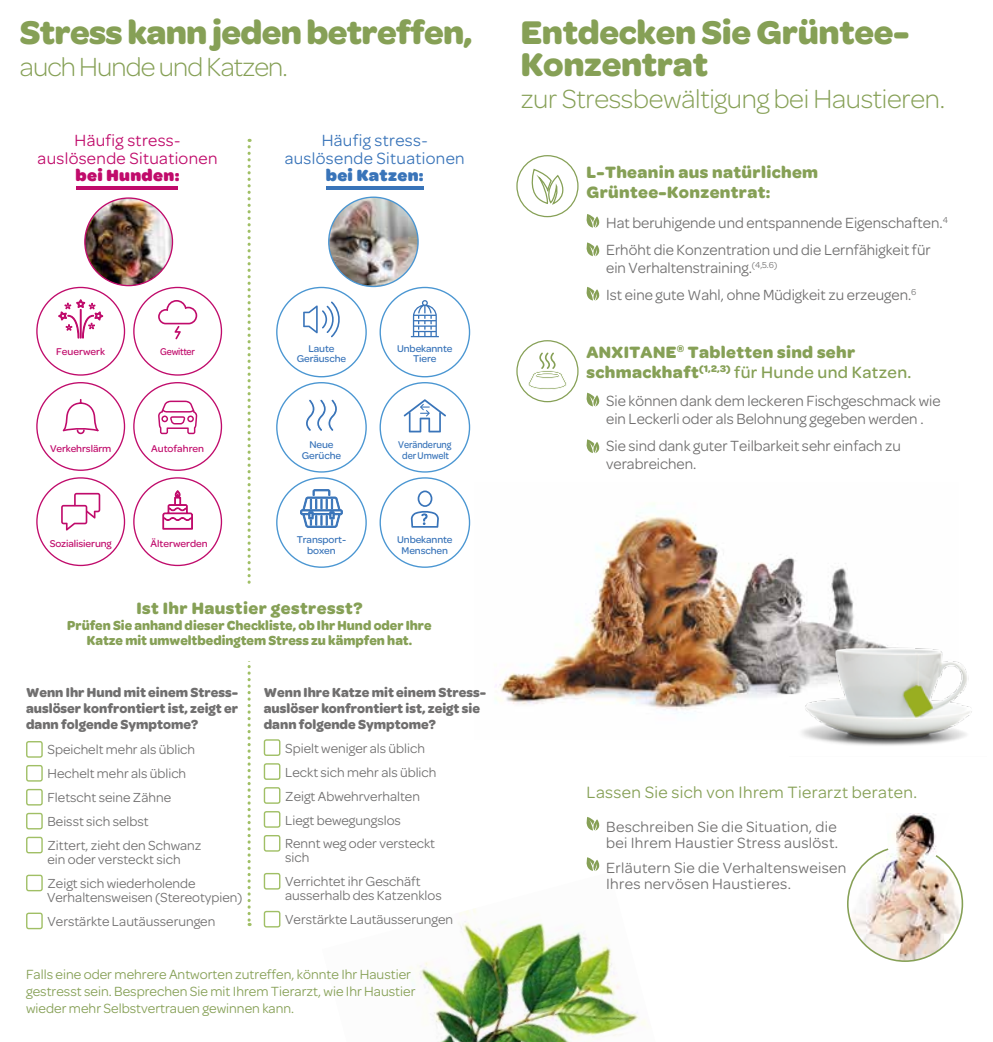
<style>
.page{position:relative;width:993px;height:1042px;background:#fff}
.page>*{position:absolute;margin:0;border:0;box-sizing:border-box;transform-origin:0 0}
.t1{font:700 35px/31.5px "Omnes";letter-spacing:-.01em;color:#86a056}
.t2{font:300 28px "Omnes";letter-spacing:-.01em;color:#86a056}
.t3{font:300 28px "Omnes";letter-spacing:-.03em;color:#86a056}
.t4{font:700 17.5px/19.9px "Omnes";letter-spacing:.02em;color:#86a056}
.t5{font:17.5px "Omnes";letter-spacing:.02em;color:#86a056}
.t6{font:17.32px/17.5px "Omnes";letter-spacing:.02em;color:#c00b6b;text-align:center}
.t7{font:17.32px/17.5px "Omnes";letter-spacing:.02em;color:#3974b9;text-align:center}
.t8{font:900 17.32px "Omnes";letter-spacing:.02em;color:#c00b6b}
.t9{font:900 17.32px "Omnes";letter-spacing:.02em;color:#3974b9}
.t10{font:15.75px/17.5px "Omnes";color:#706f6f}
.t11{font:15.75px/15.8px "Omnes";letter-spacing:.02em;color:#706f6f}
.t12{font:14.17px/17px "Omnes";color:#86a056}
.t13{font:14px/24px "Omnes";color:#706f6f}
.t14{font:700 14px/15.8px "Omnes";color:#706f6f;text-align:justify}
.t15{font:700 14px/15.8px "Omnes";color:#86a056;text-align:center;scale:.95 1}
.t16{font:500 10.5px/10.5px "Omnes";letter-spacing:-.01em;color:#3974b9;text-align:center}
.t17{font:500 10.5px "Omnes";letter-spacing:-.01em;color:#c00b6b}
.t18{font:500 10.5px/10.5px "Omnes";letter-spacing:-.01em;color:#3974b9;text-align:center;scale:.9 1}
.t19{font:500 10.5px "Omnes";letter-spacing:-.01em;color:#c00b6b;scale:.9 1}
.s1{font-weight:500}
</style>
<div class="page">
<img style="left:495px;top:503px;width:361px;height:211px">
<img style="left:85px;top:198px;width:87px;height:88px;border-radius:44px">
<img style="left:328px;top:197px;width:90px;height:89px;border-radius:45px">
<img style="left:409px;top:909px;width:237px;height:133px">
<img style="left:789px;top:636px;width:183px;height:110px">
<img style="left:847px;top:813px;width:116px;height:149px">
<svg style="left:247px;top:139px;width:3px;height:787px"></svg>
<div style="left:50px;top:587px;width:395px;height:74px;background:#fff"></div>
<div style="left:26px;top:741px;width:17px;height:17px;border:1px solid #a0bf65;border-radius:2px"></div>
<div style="left:26px;top:765px;width:17px;height:16px;border:1px solid #a0bf65;border-radius:2px"></div>
<div style="left:26px;top:789px;width:17px;height:16px;border:1px solid #a0bf65;border-radius:2px"></div>
<div style="left:26px;top:813px;width:17px;height:16px;border:1px solid #a0bf65;border-radius:2px"></div>
<div style="left:26px;top:837px;width:17px;height:16px;border:1px solid #a0bf65;border-radius:2px"></div>
<div style="left:26px;top:874px;width:17px;height:17px;border:1px solid #a0bf65;border-radius:2px"></div>
<div style="left:26px;top:912px;width:17px;height:17px;border:1px solid #a0bf65;border-radius:2px"></div>
<div style="left:264px;top:739px;width:16px;height:17px;border:1px solid #a0bf65;border-radius:2px"></div>
<div style="left:264px;top:763px;width:16px;height:17px;border:1px solid #a0bf65;border-radius:2px"></div>
<div style="left:264px;top:787px;width:16px;height:17px;border:1px solid #a0bf65;border-radius:2px"></div>
<div style="left:264px;top:811px;width:16px;height:17px;border:1px solid #a0bf65;border-radius:2px"></div>
<div style="left:264px;top:835px;width:16px;height:16px;border:1px solid #a0bf65;border-radius:2px"></div>
<div style="left:264px;top:873px;width:16px;height:16px;border:1px solid #a0bf65;border-radius:2px"></div>
<div style="left:264px;top:911px;width:16px;height:16px;border:1px solid #a0bf65;border-radius:2px"></div>
<svg style="left:162px;top:490px;width:31px;height:40px"></svg>
<svg style="left:303px;top:301px;width:37px;height:36px"></svg>
<svg style="left:410px;top:490px;width:29px;height:38px"></svg>
<svg style="left:304px;top:372px;width:35px;height:59px"></svg>
<svg style="left:403px;top:399px;width:43px;height:33px"></svg>
<svg style="left:300px;top:489px;width:42px;height:39px"></svg>
<svg style="left:411px;top:300px;width:27px;height:37px"></svg>
<hr style="left:76px;top:187px;width:102px;height:3px;background:#c00b6b">
<hr style="left:326px;top:187px;width:97px;height:3px;background:#3974b9">
<svg style="left:61px;top:493px;width:39px;height:37px"></svg>
<svg style="left:158px;top:401px;width:39px;height:33px"></svg>
<svg style="left:63px;top:399px;width:36px;height:35px"></svg>
<svg style="left:158px;top:300px;width:39px;height:39px"></svg>
<svg style="left:58px;top:299px;width:45px;height:40px"></svg>
<div style="left:516px;top:155px;width:62px;height:62px;border:1px solid #86a056;border-radius:50%"></div>
<svg style="left:527px;top:169px;width:44px;height:49px"></svg>
<svg style="left:586px;top:214px;width:14px;height:14px"></svg>
<svg style="left:586px;top:242px;width:14px;height:14px"></svg>
<svg style="left:586px;top:287px;width:14px;height:14px"></svg>
<svg style="left:586px;top:393px;width:14px;height:14px"></svg>
<svg style="left:586px;top:439px;width:14px;height:14px"></svg>
<svg style="left:586px;top:817px;width:14px;height:14px"></svg>
<svg style="left:586px;top:857px;width:14px;height:14px"></svg>
<div style="left:516px;top:340px;width:62px;height:62px;border:1px solid #86a056;border-radius:50%"></div>
<svg style="left:528px;top:352px;width:39px;height:38px"></svg>
<h1 class="t1" style="left:20px;top:17px;width:454px">Stress kann jeden betreffen,</h1>
<h2 class="t3" style="left:20px;top:51px;width:269px">auch Hunde und Katzen.</h2>
<p class="t6" style="left:38px;top:132px;width:181px">Häufig stress&shy;auslösende Situationen</p>
<p class="t8" style="left:76px;top:165px;width:105px">bei Hunden:</p>
<p class="t7" style="left:285px;top:132px;width:181px">Häufig stress&shy;auslösende Situationen</p>
<p class="t9" style="left:325px;top:165px;width:99px">bei Katzen:</p>
<p class="t17" style="left:56px;top:346px;width:50px">Feuerwerk</p>
<p class="t19" style="left:160px;top:346px;width:40px">Gewitter</p>
<p class="t16" style="left:296px;top:343px;width:51px">Laute<br>Geräusche</p>
<p class="t16" style="left:397px;top:343px;width:57px">Unbekannte<br>Tiere</p>
<p class="t17" style="left:50px;top:442px;width:63px">Verkehrslärm</p>
<p class="t17" style="left:151px;top:442px;width:54px">Autofahren</p>
<p class="t16" style="left:302px;top:439px;width:41px">Neue<br>Gerüche</p>
<p class="t18" style="left:398px;top:439px;width:61px">Veränderung der Umwelt</p>
<p class="t17" style="left:50px;top:538px;width:63px">Sozialisierung</p>
<p class="t17" style="left:150px;top:537px;width:59px">Älterwerden</p>
<p class="t16" style="left:296px;top:534px;width:51px">Transport&shy;boxen</p>
<p class="t16" style="left:397px;top:534px;width:57px">Unbekannte<br>Menschen</p>
<p class="t4" style="left:136px;top:598px;width:227px">Ist Ihr Haustier gestresst?</p>
<p class="t15" style="left:67px;top:617px;width:385px">Prüfen Sie anhand dieser Checkliste, ob Ihr Hund oder Ihre<br>Katze mit umweltbedingtem Stress zu kämpfen hat.</p>
<p class="t14" style="left:26px;top:685px;width:213px">Wenn Ihr Hund mit einem Stress&shy;auslöser konfrontiert ist, zeigt er dann folgende Symptome?</p>
<p class="t13" style="left:47px;top:738px;width:155px">Speichelt mehr als üblich<br>Hechelt mehr als üblich<br>Fletscht seine Zähne<br>Beisst sich selbst<br>Zittert, zieht den Schwanz</p>
<p class="t13" style="left:47px;top:847px;width:149px">ein oder versteckt sich<br>Zeigt sich wiederholende</p>
<p class="t13" style="left:47px;top:885px;width:197px">Verhaltensweisen (Stereotypien)<br>Verstärkte Lautäusserungen</p>
<p class="t14" style="left:264px;top:685px;width:224px;text-align:left">Wenn Ihre Katze mit einem Stress&shy;auslöser konfrontiert ist, zeigt sie dann folgende Symptome?</p>
<p class="t13" style="left:285px;top:736px;width:153px">Spielt weniger als üblich<br>Leckt sich mehr als üblich<br>Zeigt Abwehrverhalten<br>Liegt bewegungslos<br>Rennt weg oder versteckt</p>
<p class="t13" style="left:285px;top:846px;width:137px">sich<br>Verrichtet ihr Geschäft</p>
<p class="t13" style="left:285px;top:884px;width:169px">ausserhalb des Katzenklos<br>Verstärkte Lautäusserungen</p>
<p class="t12" style="left:26px;top:966px;width:391px">Falls eine oder mehrere Antworten zutreffen, könnte Ihr Haustier gestresst sein. Besprechen Sie mit Ihrem Tierarzt, wie Ihr Haustier wieder mehr Selbstvertrauen gewinnen kann.</p>
<h1 class="t1" style="left:520px;top:17px;width:390px">Entdecken Sie Grüntee-<br>Konzentrat</h1>
<h2 class="t2" style="left:520px;top:83px;width:426px">zur Stressbewältigung bei Haustieren.</h2>
<p class="t4" style="left:586px;top:163px;width:233px">L-Theanin aus natürlichem<br>Grüntee-Konzentrat:</p>
<p class="t10" style="left:606px;top:209px;width:343px;line-height:27.5px">Hat beruhigende und entspannende Eigenschaften.<sup>4<br></sup>Erhöht die Konzentration und die Lernfähigkeit für</p>
<p class="t10" style="left:606px;top:254px;width:312px;line-height:27.5px">ein Verhaltenstraining.<sup>(4,5.6)<br></sup>Ist eine gute Wahl, ohne Müdigkeit zu erzeugen.<sup>6</sup></p>
<p class="t4" style="left:586px;top:342px;width:326px">ANXITANE<sup>®</sup> Tabletten sind sehr schmackhaft<sup>(1,2,3)</sup> <span class="s1">für Hunde und Katzen.</span></p>
<p class="t10" style="left:606px;top:392px;width:336px">Sie können dank dem leckeren Fischgeschmack wie ein Leckerli oder als Belohnung gegeben werden .</p>
<p class="t10" style="left:606px;top:437px;width:296px">Sie sind dank guter Teilbarkeit sehr einfach zu verabreichen.</p>
<p class="t5" style="left:586px;top:783px;width:332px">Lassen Sie sich von Ihrem Tierarzt beraten.</p>
<p class="t11" style="left:606px;top:819px;width:233px">Beschreiben Sie die Situation, die bei Ihrem Haustier Stress auslöst.</p>
<p class="t11" style="left:606px;top:860px;width:242px">Erläutern Sie die Verhaltensweisen<br>Ihres nervösen Haustieres.</p>
</div>
